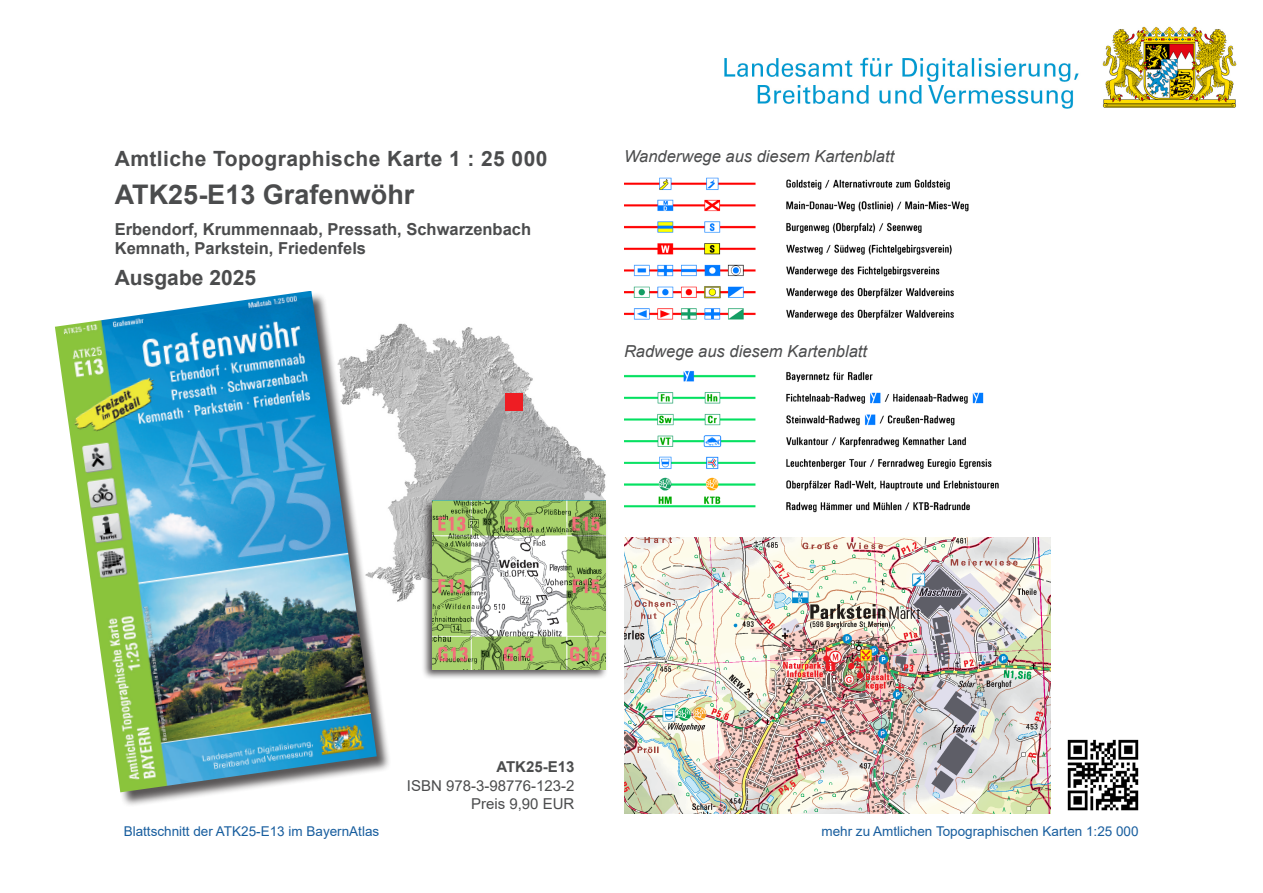
<style>
.page{position:relative;width:1263px;height:893px;background:#fff}
.page>*{position:absolute;margin:0;border:0;box-sizing:border-box;transform-origin:0 0}
.Kartentitel{font:700 27px "Arial";color:#4b4c4d}
.Überschrift_Produktname{font:700 21px "Arial";letter-spacing:.02em;color:#4b4c4d}
.Ausgabejahr{font:700 21px "Arial";color:#4b4c4d}
.Untertitel{font:700 16.5px "Arial";color:#4b4c4d}
.FZW-Überschrift{font:italic 16.5px "Arial";color:#4b4c4d}
.ISBN_und_Preis{font:15px "Arial";color:#4b4c4d}
.ATK100-XX{font:700 15px "Arial";color:#4b4c4d}
.Link{font:13.5px "Arial";color:#175d9e}
</style>
<div class="page">
<img style="left:392px;top:323px;width:141px;height:279px">
<svg style="left:432px;top:393px;width:174px;height:105px"></svg>
<div style="left:506px;top:393px;width:17px;height:17px;background:#ee1d23"></div>
<div style="left:421px;top:498px;width:187px;height:182px;background:#231f20;opacity:.75"></div>
<img style="left:432px;top:501px;width:174px;height:168px">
<img style="left:724px;top:26px;width:513px;height:83px">
<img style="left:624px;top:537px;width:426px;height:276px">
<img style="left:624px;top:370px;width:375px;height:143px">
<img style="left:624px;top:177px;width:345px;height:143px">
<div style="left:56px;top:291px;width:336px;height:517px;background:#231f20;opacity:.75"></div>
<img style="left:55px;top:291px;width:322px;height:501px">
<img style="left:1067px;top:739px;width:72px;height:72px">
<h1 class="Überschrift_Produktname" style="left:115px;top:144px;width:434px">Amtliche Topographische Karte 1 : 25 000</h1>
<h2 class="Kartentitel" style="left:115px;top:176px;width:301px">ATK25-E13 Grafenwöhr</h2>
<p class="Untertitel" style="left:115px;top:217px;width:418px">Erbendorf, Krummennaab, Pressath, Schwarzenbach</p>
<p class="Untertitel" style="left:115px;top:237px;width:253px">Kemnath, Parkstein, Friedenfels</p>
<p class="Ausgabejahr" style="left:115px;top:263px;width:143px">Ausgabe 2025</p>
<p class="FZW-Überschrift" style="left:624px;top:146px;width:272px">Wanderwege aus diesem Kartenblatt</p>
<p class="FZW-Überschrift" style="left:624px;top:340px;width:245px">Radwege aus diesem Kartenblatt</p>
<p class="Link" style="left:124px;top:822px;width:257px">Blattschnitt der ATK25-E13 im BayernAtlas</p>
<p class="ATK100-XX" style="left:496px;top:756px;width:80px">ATK25-E13</p>
<p class="ISBN_und_Preis" style="left:407px;top:775px;width:169px">ISBN 978-3-98776-123-2</p>
<p class="ISBN_und_Preis" style="left:471px;top:794px;width:105px">Preis 9,90 EUR</p>
<p class="Link" style="left:821px;top:822px;width:319px">mehr zu Amtlichen Topographischen Karten 1:25 000</p>
</div>
